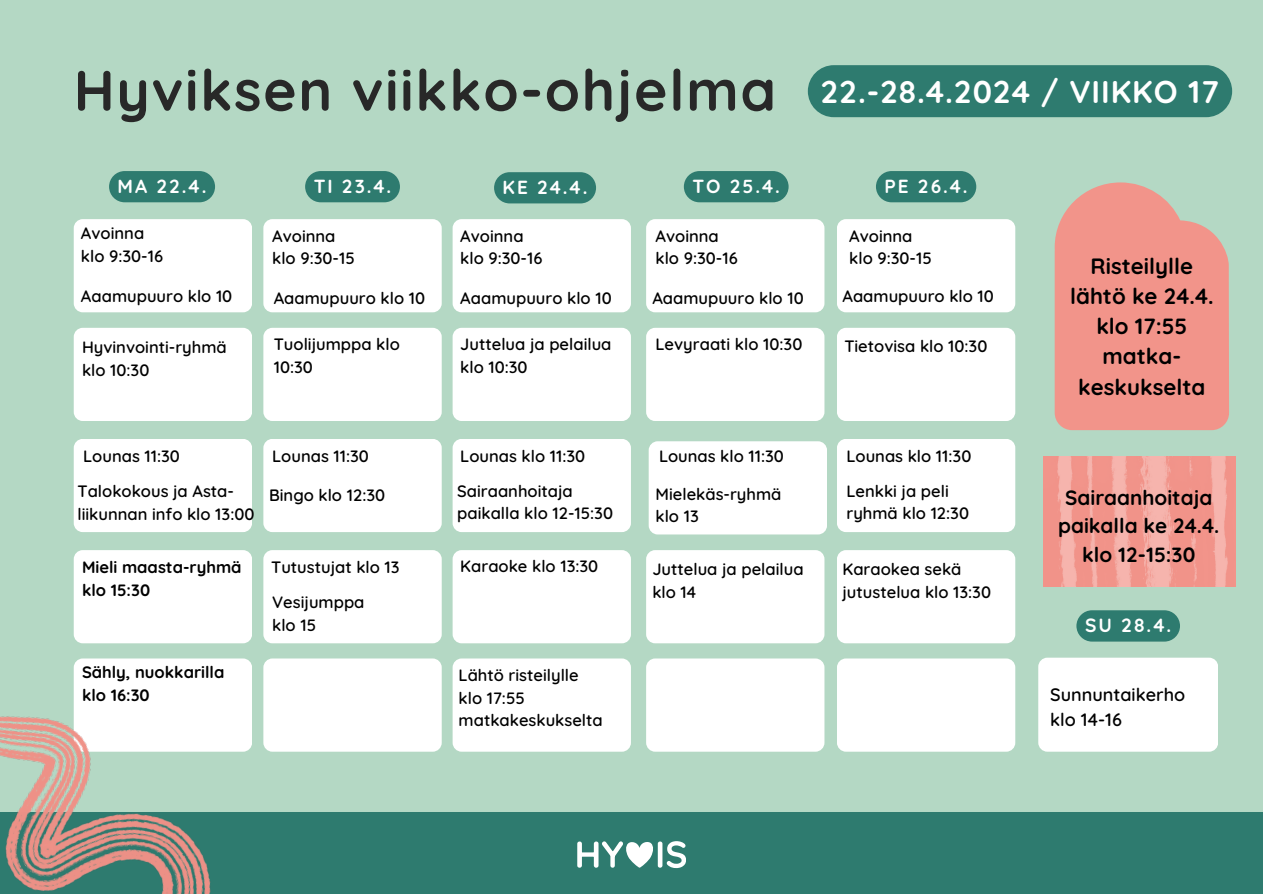
<style>
.page{position:relative;width:1263px;height:894px;background:#fff}
.page>*{position:absolute;margin:0;border:0;box-sizing:border-box;transform-origin:0 0}
.t1{font:700 57px "Quicksand";letter-spacing:.03em;color:#282828}
.t2{font:700 31.5px "Quicksand";letter-spacing:.03em;color:#fff}
.t3{font:700 22.2px/30.2px "Quicksand";color:#000;text-align:center}
.t4{font:700 20.7px/28.2px "Quicksand";color:#000;text-align:center}
.t5{font:700 19.2px "Quicksand";color:#fff}
.t6{font:700 19.05px "Quicksand";letter-spacing:.105em;color:#fff}
.t7{font:600 18px/24.8px "Quicksand";color:#000}
.t8{font:600 16.5px/22.5px "Quicksand";color:#000}
.t9{font:700 16.5px/22.5px "Quicksand";color:#000}
</style>
<div class="page">
<div style="left:0;top:0;width:1263px;height:893px;background:#b4d8c4"></div>
<div style="left:74px;top:219px;width:178px;height:93px;background:#fff;border-radius:9px"></div>
<div style="left:74px;top:328px;width:178px;height:93px;background:#fff;border-radius:9px"></div>
<div style="left:74px;top:658px;width:178px;height:93px;background:#fff;border-radius:9px"></div>
<div style="left:74px;top:550px;width:178px;height:93px;background:#fff;border-radius:9px"></div>
<div style="left:74px;top:439px;width:178px;height:93px;background:#fff;border-radius:9px"></div>
<div style="left:263px;top:219px;width:179px;height:93px;background:#fff;border-radius:9px"></div>
<div style="left:263px;top:328px;width:179px;height:93px;background:#fff;border-radius:9px"></div>
<div style="left:263px;top:658px;width:179px;height:93px;background:#fff;border-radius:9px"></div>
<div style="left:263px;top:550px;width:179px;height:93px;background:#fff;border-radius:9px"></div>
<div style="left:263px;top:439px;width:179px;height:93px;background:#fff;border-radius:9px"></div>
<div style="left:453px;top:219px;width:178px;height:93px;background:#fff;border-radius:9px"></div>
<div style="left:453px;top:328px;width:178px;height:93px;background:#fff;border-radius:9px"></div>
<div style="left:453px;top:658px;width:178px;height:93px;background:#fff;border-radius:9px"></div>
<div style="left:453px;top:550px;width:178px;height:93px;background:#fff;border-radius:9px"></div>
<div style="left:453px;top:439px;width:178px;height:93px;background:#fff;border-radius:9px"></div>
<div style="left:646px;top:219px;width:178px;height:93px;background:#fff;border-radius:9px"></div>
<div style="left:646px;top:328px;width:178px;height:93px;background:#fff;border-radius:9px"></div>
<div style="left:646px;top:658px;width:178px;height:93px;background:#fff;border-radius:9px"></div>
<div style="left:646px;top:550px;width:178px;height:93px;background:#fff;border-radius:9px"></div>
<div style="left:649px;top:441px;width:178px;height:93px;background:#fff;border-radius:9px"></div>
<div style="left:837px;top:219px;width:178px;height:93px;background:#fff;border-radius:9px"></div>
<div style="left:837px;top:328px;width:178px;height:93px;background:#fff;border-radius:9px"></div>
<div style="left:837px;top:658px;width:178px;height:93px;background:#fff;border-radius:9px"></div>
<div style="left:837px;top:550px;width:178px;height:93px;background:#fff;border-radius:9px"></div>
<div style="left:837px;top:439px;width:178px;height:93px;background:#fff;border-radius:9px"></div>
<div style="left:1038px;top:657px;width:180px;height:94px;background:#fff;border-radius:9px"></div>
<div style="left:0;top:811px;width:1263px;height:82px;background:#2e7b6f"></div>
<svg style="left:577px;top:841px;width:109px;height:26px"></svg>
<img style="left:0;top:674px;width:301px;height:219px">
<svg style="left:1055px;top:182px;width:174px;height:248px;background:#ec9a8f"></svg>
<img style="left:1043px;top:456px;width:193px;height:130px">
<div style="left:109px;top:171px;width:106px;height:31px;background:#2e7b6f;border-radius:16px"></div>
<div style="left:305px;top:171px;width:95px;height:31px;background:#2e7b6f;border-radius:16px"></div>
<div style="left:494px;top:172px;width:102px;height:31px;background:#2e7b6f;border-radius:16px"></div>
<div style="left:684px;top:171px;width:105px;height:31px;background:#2e7b6f;border-radius:16px"></div>
<div style="left:876px;top:171px;width:100px;height:31px;background:#2e7b6f;border-radius:16px"></div>
<div style="left:808px;top:65px;width:424px;height:52px;background:#2e7b6f"></div>
<div style="left:1076px;top:610px;width:104px;height:31px;background:#2e7b6f;border-radius:16px"></div>
<p class="t1" style="left:74px;top:54px;width:704px">Hyviksen viikko-ohjelma</p>
<p class="t2" style="left:820px;top:71px;width:400px">22.-28.4.2024 / VIIKKO 17</p>
<h4 class="t6" style="left:118px;top:174px;width:90px">MA 22.4.</h4>
<h4 class="t6" style="left:314px;top:174px;width:79px">TI 23.4.</h4>
<h4 class="t6" style="left:503px;top:175px;width:86px">KE 24.4.</h4>
<h4 class="t6" style="left:692px;top:174px;width:89px">TO 25.4.</h4>
<h4 class="t6" style="left:884px;top:174px;width:85px">PE 26.4.</h4>
<p class="t8" style="left:81px;top:222px;width:65px">Avoinna</p>
<p class="t8" style="left:81px;top:244px;width:84px">klo 9:30-16</p>
<p class="t8" style="left:81px;top:285px;width:153px">Aaamupuuro klo 10</p>
<p class="t8" style="left:82px;top:336px;width:146px">Hyvinvointi-ryhmä klo 10:30</p>
<p class="t8" style="left:272px;top:224px;width:65px">Avoinna</p>
<p class="t8" style="left:272px;top:246px;width:84px">klo 9:30-15</p>
<p class="t8" style="left:460px;top:224px;width:65px">Avoinna</p>
<p class="t8" style="left:460px;top:246px;width:84px">klo 9:30-16</p>
<p class="t8" style="left:655px;top:224px;width:65px">Avoinna</p>
<p class="t8" style="left:655px;top:246px;width:84px">klo 9:30-16</p>
<p class="t8" style="left:849px;top:224px;width:65px">Avoinna</p>
<p class="t8" style="left:849px;top:247px;width:84px">klo 9:30-15</p>
<p class="t8" style="left:274px;top:286px;width:153px">Aaamupuuro klo 10</p>
<p class="t8" style="left:460px;top:286px;width:153px">Aaamupuuro klo 10</p>
<p class="t8" style="left:652px;top:286px;width:153px">Aaamupuuro klo 10</p>
<p class="t8" style="left:274px;top:333px;width:128px">Tuolijumppa klo<br>10:30</p>
<p class="t8" style="left:460px;top:333px;width:153px">Juttelua ja pelailua klo 10:30</p>
<p class="t8" style="left:655px;top:333px;width:148px">Levyraati klo 10:30</p>
<p class="t8" style="left:842px;top:285px;width:153px">Aaamupuuro klo 10</p>
<p class="t8" style="left:844px;top:334px;width:145px">Tietovisa klo 10:30</p>
<p class="t8" style="left:83px;top:444px;width:98px">Lounas 11:30</p>
<p class="t8" style="left:77px;top:479px;width:178px">Talokokous ja Asta&shy;liikunnan info klo 13:00</p>
<p class="t8" style="left:272px;top:444px;width:98px">Lounas 11:30</p>
<h3 class="t8" style="left:269px;top:483px;width:118px">Bingo klo 12:30</h3>
<p class="t8" style="left:460px;top:444px;width:126px">Lounas klo 11:30</p>
<p class="t8" style="left:659px;top:444px;width:126px">Lounas klo 11:30</p>
<p class="t8" style="left:846px;top:444px;width:126px">Lounas klo 11:30</p>
<p class="t8" style="left:457px;top:479px;width:157px">Sairaanhoitaja paikalla klo 12-15:30</p>
<p class="t8" style="left:655px;top:482px;width:128px">Mielekäs-ryhmä</p>
<p class="t8" style="left:655px;top:504px;width:45px">klo 13</p>
<p class="t8" style="left:846px;top:479px;width:124px">Lenkki ja peli ryhmä klo 12:30</p>
<p class="t9" style="left:82px;top:555px;width:161px">Mieli maasta-ryhmä klo 15:30</p>
<p class="t8" style="left:271px;top:555px;width:130px">Tutustujat klo 13</p>
<p class="t8" style="left:272px;top:590px;width:94px">Vesijumppa</p>
<p class="t8" style="left:272px;top:613px;width:45px">klo 15</p>
<h5 class="t8" style="left:460px;top:554px;width:139px">Karaoke klo 13:30</h5>
<h3 class="t8" style="left:652px;top:558px;width:153px">Juttelua ja pelailua klo 14</h3>
<p class="t8" style="left:842px;top:558px;width:150px">Karaokea sekä jutustelua klo 13:30</p>
<p class="t9" style="left:82px;top:660px;width:144px">Sähly, nuokkarilla klo 16:30</p>
<p class="t8" style="left:459px;top:663px;width:122px">Lähtö risteilylle</p>
<p class="t8" style="left:459px;top:686px;width:146px">klo 17:55 matkakeskukselta</p>
<p class="t3" style="left:1070px;top:250px;width:145px">Risteilylle lähtö ke 24.4. klo 17:55 matka&shy;keskukselta</p>
<h4 class="t4" style="left:1058px;top:483px;width:163px">Sairaanhoitaja paikalla ke 24.4. klo 12-15:30</h4>
<p class="t5" style="left:1085px;top:612px;width:88px">SU 28.4.</p>
<p class="t7" style="left:1050px;top:681px;width:137px">Sunnuntaikerho klo 14-16</p>
</div>
